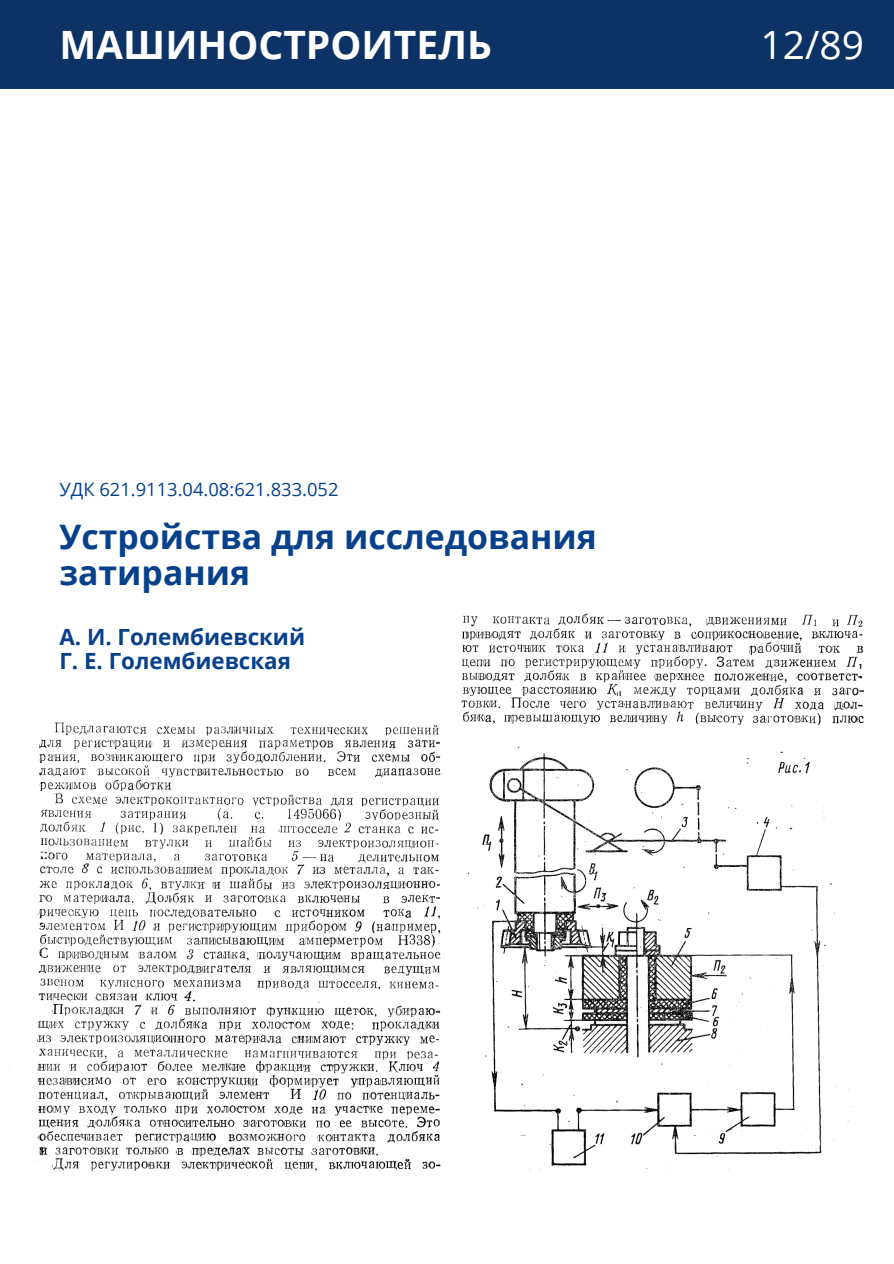
<style>
.page{position:relative;width:894px;height:1264px;background:#fff}
.page>*{position:absolute;margin:0;border:0;box-sizing:border-box;transform-origin:0 0}
.t1{font:700 39px "Open Sans";color:#fff}
.t2{font:39px "Open Sans";color:#fff}
.t3{font:700 33.75px "Open Sans";color:#07408b}
.t4{font:700 22.35px "Open Sans";color:#07408b}
.t5{font:18.3px "Open Sans";color:#07408b}
</style>
<div class="page">
<div style="left:0;top:0;width:893px;height:89px;background:#0d3366"></div>
<img style="left:9px;top:613px;width:876px;height:561px">
<div style="left:0;top:491px;width:453px;height:221px;background:#fff"></div>
<p class="t1" style="left:59px;top:18px;width:434px">МАШИНОСТРОИТЕЛЬ</p>
<p class="t2" style="left:760px;top:18px;width:105px">12/89</p>
<p class="t5" style="left:59px;top:476px;width:280px">УДК 621.9113.04.08:621.833.052</p>
<p class="t3" style="left:59px;top:513px;width:539px">Устройства для исследования</p>
<p class="t3" style="left:59px;top:548px;width:192px">затирания</p>
<p class="t4" style="left:59px;top:621px;width:247px">А. И. Голембиевский</p>
<p class="t4" style="left:59px;top:644px;width:233px">Г. Е. Голембиевская</p>
</div>
